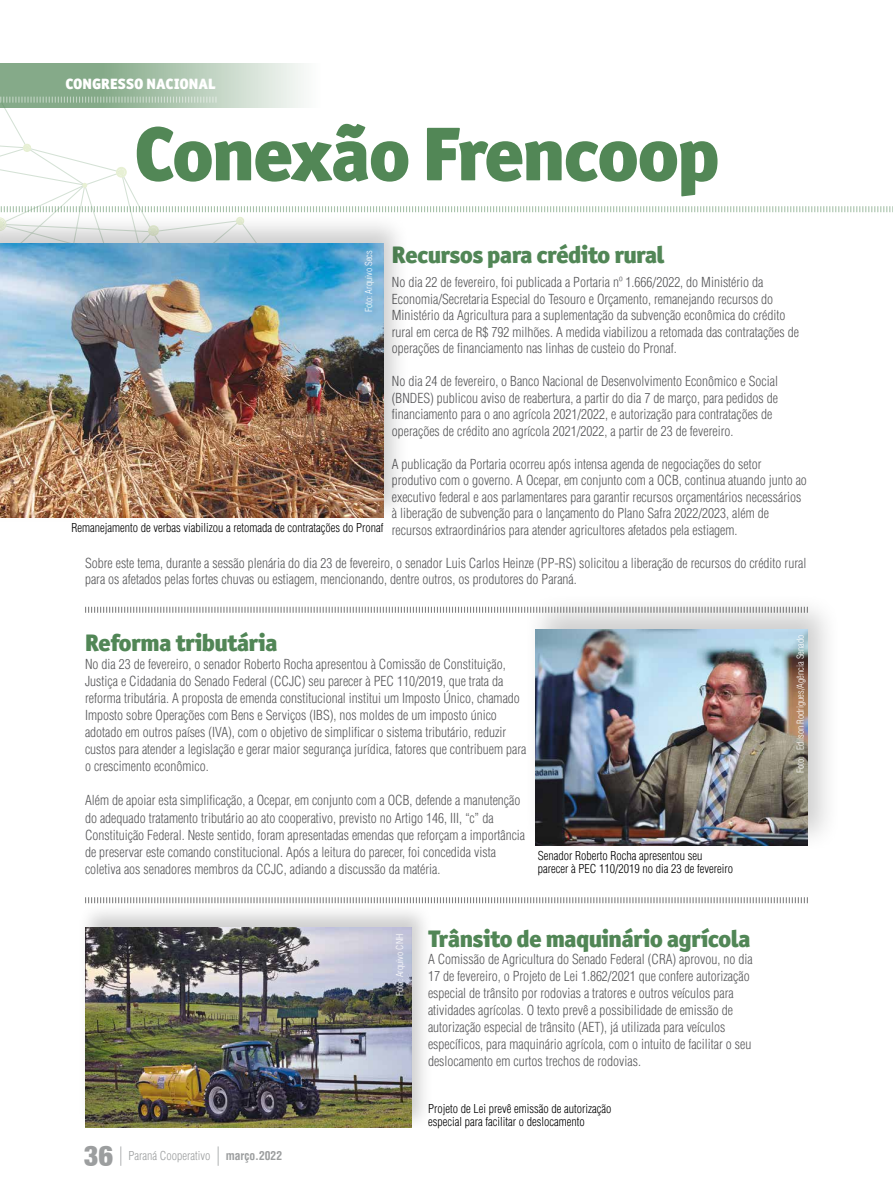
<style>
.page{position:relative;width:893px;height:1191px;background:#fff}
.page>*{position:absolute;margin:0;border:0;box-sizing:border-box;transform-origin:0 0}
.t1{font:900 76.5px "Officina Sans ITC Std";letter-spacing:-.03em;color:#528756}
.t2{font:30px "Sans Black Cond";color:#9c9e9f}
.t3{font:900 24px "Officina Sans ITC Std";letter-spacing:-.03em;color:#518656}
.t4{font:900 15px "Officina Sans ITC Std";color:#fff}
.t5{font:300 condensed 13.5px/17.1px "Helvetica";color:#58585a}
.t6{font:300 condensed 12px/13.5px "Helvetica";color:#000}
.t7{font:300 condensed 12px "Helvetica";color:#9c9e9f}
.t8{font:700 condensed 12px "Helvetica";color:#9c9e9f}
.t9{font:300 condensed 9.45px "Helvetica";color:#fff}
</style>
<div class="page">
<svg style="left:120px;top:1146px;width:1px;height:19px"></svg>
<svg style="left:218px;top:1146px;width:1px;height:19px"></svg>
<svg style="left:0;top:108px;width:139px;height:97px"></svg>
<svg style="left:115px;top:166px;width:12px;height:12px"></svg>
<svg style="left:22px;top:143px;width:10px;height:9px"></svg>
<svg style="left:82px;top:183px;width:5px;height:5px"></svg>
<svg style="left:0;top:205px;width:893px;height:8px"></svg>
<svg style="left:0;top:63px;width:304px;height:45px;background:#acc5ae"></svg>
<svg style="left:0;top:97px;width:216px;height:6px"></svg>
<svg style="left:85px;top:606px;width:438px;height:7px"></svg>
<div style="left:0;top:213px;width:410px;height:311px;background:#000;opacity:.2"></div>
<img style="left:0;top:243px;width:383px;height:274px">
<div style="left:523px;top:592px;width:319px;height:261px;background:#000;opacity:.2"></div>
<img style="left:535px;top:630px;width:273px;height:215px">
<svg style="left:85px;top:897px;width:723px;height:7px"></svg>
<div style="left:77px;top:902px;width:356px;height:231px;background:#000;opacity:.2"></div>
<img style="left:85px;top:927px;width:327px;height:200px">
<p class="t4" style="left:65px;top:74px;width:152px">CONGRESSO NACIONAL</p>
<h1 class="t1" style="left:134px;top:104px;width:588px">Conexão Frencoop</h1>
<h3 class="t3" style="left:392px;top:239px;width:274px">Recursos para crédito rural</h3>
<p class="t9" style="left:363px;top:312px;width:64px;rotate:-90deg">Foto: Arquivo Secs</p>
<p class="t5" style="left:392px;top:274px;width:409px;line-height:16.5px">No dia 22 de fevereiro, foi publicada a Portaria nº 1.666/2022, do Ministério da Economia/Secretaria Especial do Tesouro e Orçamento, remanejando recursos do Ministério da Agricultura para a suplementação da subvenção econômica do crédito rural em cerca de R$ 792 milhões. A medida viabilizou a retomada das contratações de operações de financiamento nas linhas de custeio do Pronaf.</p>
<p class="t5" style="left:392px;top:373px;width:388px;line-height:16.5px">No dia 24 de fevereiro, o Banco Nacional de Desenvolvimento Econômico e Social (BNDES) publicou aviso de reabertura, a partir do dia 7 de março, para pedidos de financiamento para o ano agrícola 2021/2022, e autorização para contratações de operações de crédito ano agrícola 2021/2022, a partir de 23 de fevereiro.</p>
<p class="t5" style="left:392px;top:455px;width:417px;line-height:16.5px">A publicação da Portaria ocorreu após intensa agenda de negociações do setor produtivo com o governo. A Ocepar, em conjunto com a OCB, continua atuando junto ao executivo federal e aos parlamentares para garantir recursos orçamentários necessários à liberação de subvenção para o lançamento do Plano Safra 2022/2023, além de recursos extraordinários para atender agricultores afetados pela estiagem.</p>
<p class="t5" style="left:85px;top:554px;width:723px;line-height:16.5px">Sobre este tema, durante a sessão plenária do dia 23 de fevereiro, o senador Luis Carlos Heinze (PP-RS) solicitou a liberação de recursos do crédito rural para os afetados pelas fortes chuvas ou estiagem, mencionando, dentre outros, os produtores do Paraná.</p>
<p class="t6" style="left:71px;top:521px;width:313px">Remanejamento de verbas viabilizou a retomada de contratações do Pronaf</p>
<h3 class="t3" style="left:85px;top:627px;width:194px">Reforma tributária</h3>
<p class="t5" style="left:85px;top:655px;width:443px">No dia 23 de fevereiro, o senador Roberto Rocha apresentou à Comissão de Constituição, Justiça e Cidadania do Senado Federal (CCJC) seu parecer à PEC 110/2019, que trata da reforma tributária. A proposta de emenda constitucional institui um Imposto Único, chamado Imposto sobre Operações com Bens e Serviços (IBS), nos moldes de um imposto único adotado em outros países (IVA), com o objetivo de simplificar o sistema tributário, reduzir custos para atender a legislação e gerar maior segurança jurídica, fatores que contribuem para o crescimento econômico.</p>
<p class="t5" style="left:85px;top:792px;width:442px">Além de apoiar esta simplificação, a Ocepar, em conjunto com a OCB, defende a manutenção do adequado tratamento tributário ao ato cooperativo, previsto no Artigo 146, III, “c” da Constituição Federal. Neste sentido, foram apresentadas emendas que reforçam a importância de preservar este comando constitucional. Após a leitura do parecer, foi concedida vista coletiva aos senadores membros da CCJC, adiando a discussão da matéria.</p>
<p class="t6" style="left:538px;top:848px;width:197px">Senador Roberto Rocha apresentou seu parecer à PEC 110/2019 no dia 23 de fevereiro</p>
<h2 class="t2" style="left:84px;top:1137px;width:31px">36</h2>
<p class="t7" style="left:128px;top:1148px;width:83px">Paraná Cooperativo</p>
<p class="t8" style="left:226px;top:1148px;width:58px">março.2022</p>
<p class="t9" style="left:394px;top:996px;width:64px;rotate:-90deg">Foto: Arquivo CNH</p>
<h3 class="t3" style="left:428px;top:922px;width:324px">Trânsito de maquinário agrícola</h3>
<p class="t5" style="left:428px;top:950px;width:326px">A Comissão de Agricultura do Senado Federal (CRA) aprovou, no dia 17 de fevereiro, o Projeto de Lei 1.862/2021 que confere autorização especial de trânsito por rodovias a tratores e outros veículos para atividades agrícolas. O texto prevê a possibilidade de emissão de autorização especial de trânsito (AET), já utilizada para veículos específicos, para maquinário agrícola, com o intuito de facilitar o seu deslocamento em curtos trechos de rodovias.</p>
<p class="t6" style="left:428px;top:1101px;width:185px">Projeto de Lei prevê emissão de autorização especial para facilitar o deslocamento</p>
<p class="t9" style="left:794px;top:773px;width:140px;rotate:-90deg">Foto: : Edilson Rodrigues/Agência Senado</p>
</div>
